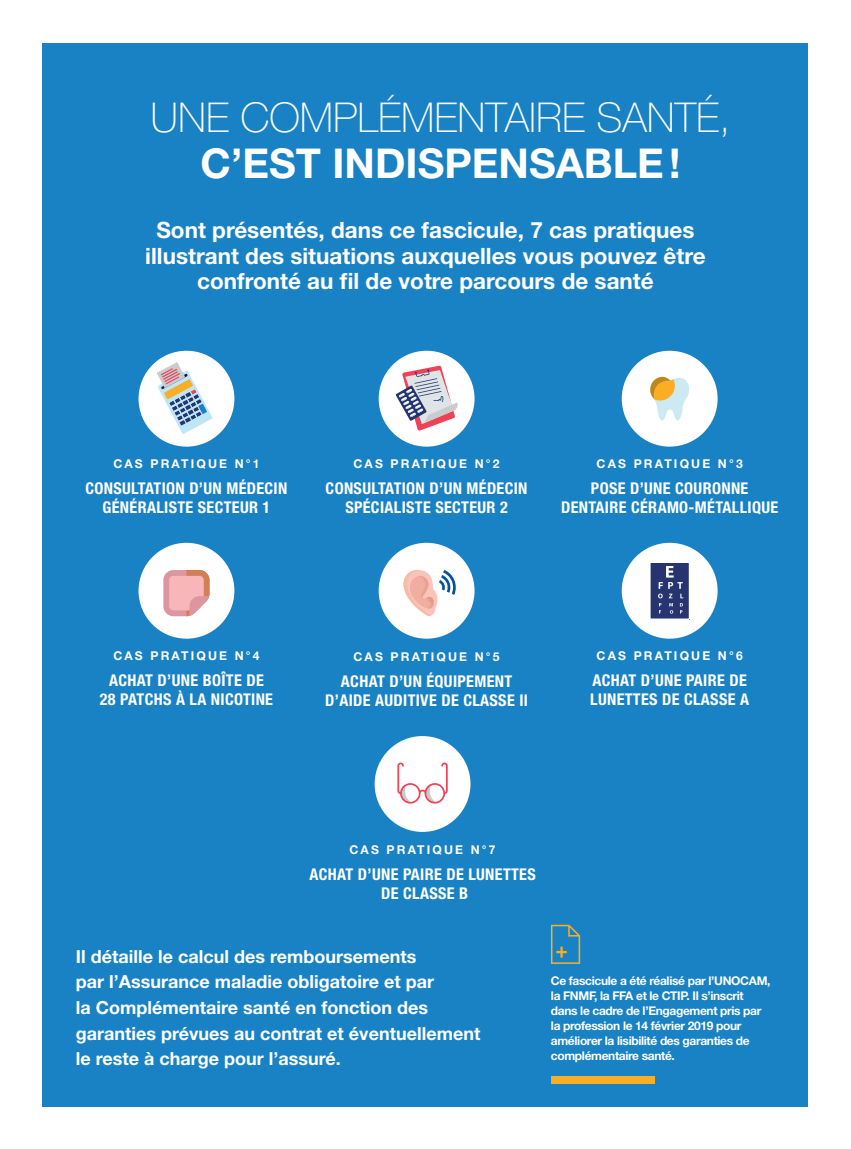
<style>
.page{position:relative;width:851px;height:1149px;background:#fff}
.page>*{position:absolute;margin:0;border:0;box-sizing:border-box;transform-origin:0 0}
.t1{font:100 41.1px "Helvetica Neue LT Std";color:#fff}
.t2{font:700 41.1px "Helvetica Neue LT Std";color:#fff}
.t3{font:700 22.5px/25.5px "Helvetica Neue LT Std";color:#fff;text-align:center}
.t4{font:700 18px/25.5px "Helvetica Neue LT Std";color:#fff}
.t5{font:700 condensed 16.2px/19.5px "Helvetica Neue LT Std";letter-spacing:.02em;color:#fff;text-align:center}
.t6{font:700 12.15px "Helvetica Neue LT Std";letter-spacing:.175em;color:#fff}
.t7{font:700 12px/15px "Helvetica Neue LT Std";letter-spacing:-.03em;color:#fff}
</style>
<div class="page">
<div style="left:43px;top:43px;width:765px;height:1063px;background:#1982c5"></div>
<div style="left:138px;top:542px;width:96px;height:96px;background:#fff;border-radius:50%"></div>
<svg style="left:163px;top:570px;width:46px;height:46px;background:#ebadae"></svg>
<div style="left:378px;top:542px;width:96px;height:96px;background:#fff;border-radius:50%"></div>
<svg style="left:403px;top:570px;width:53px;height:46px"></svg>
<div style="left:378px;top:350px;width:96px;height:96px;background:#fff;border-radius:50%"></div>
<svg style="left:395px;top:365px;width:63px;height:66px"></svg>
<div style="left:621px;top:350px;width:96px;height:96px;background:#fff;border-radius:50%"></div>
<svg style="left:650px;top:376px;width:39px;height:44px"></svg>
<div style="left:374px;top:735px;width:96px;height:96px;background:#fff;border-radius:50%"></div>
<svg style="left:397px;top:762px;width:50px;height:41px"></svg>
<div style="left:621px;top:542px;width:96px;height:96px;background:#fff;border-radius:50%"></div>
<svg style="left:650px;top:563px;width:39px;height:56px;background:#3e4a7e"></svg>
<div style="left:138px;top:350px;width:96px;height:96px;background:#fff;border-radius:50%"></div>
<svg style="left:157px;top:362px;width:56px;height:72px"></svg>
<svg style="left:551px;top:924px;width:29px;height:39px"></svg>
<div style="left:551px;top:1075px;width:103px;height:8px;background:#faae26"></div>
<h1 class="t1" style="left:150px;top:94px;width:581px">UNE COMPLÉMENTAIRE SANTÉ,</h1>
<h1 class="t2" style="left:200px;top:138px;width:481px">C’EST INDISPENSABLE!</h1>
<h2 class="t3" style="left:145px;top:217px;width:561px">Sont présentés, dans ce fascicule, 7 cas pratiques illustrant des situations auxquelles vous pouvez être confronté au fil de votre parcours de santé</h2>
<p class="t6" style="left:113px;top:456px;width:148px">CAS PRATIQUE N°1</p>
<p class="t5" style="left:85px;top:477px;width:203px">CONSULTATION D’UN MÉDECIN<br>GÉNÉRALISTE SECTEUR 1</p>
<p class="t6" style="left:353px;top:456px;width:148px">CAS PRATIQUE N°2</p>
<p class="t5" style="left:325px;top:477px;width:203px">CONSULTATION D’UN MÉDECIN<br>SPÉCIALISTE SECTEUR 2</p>
<p class="t6" style="left:596px;top:456px;width:148px">CAS PRATIQUE N°3</p>
<p class="t5" style="left:561px;top:477px;width:219px">POSE D’UNE COURONNE<br>DENTAIRE CÉRAMO-MÉTALLIQUE</p>
<p class="t6" style="left:113px;top:648px;width:148px">CAS PRATIQUE N°4</p>
<p class="t5" style="left:100px;top:669px;width:175px">ACHAT D’UNE BOÎTE DE<br>28 PATCHS À LA NICOTINE</p>
<p class="t6" style="left:353px;top:649px;width:148px">CAS PRATIQUE N°5</p>
<p class="t5" style="left:325px;top:671px;width:204px">ACHAT D’UN ÉQUIPEMENT<br>D’AIDE AUDITIVE DE CLASSE II</p>
<p class="t6" style="left:596px;top:648px;width:148px">CAS PRATIQUE N°6</p>
<p class="t5" style="left:590px;top:669px;width:160px;text-align:left">ACHAT D’UNE PAIRE DE<br>LUNETTES DE CLASSE A</p>
<p class="t6" style="left:349px;top:842px;width:148px">CAS PRATIQUE N°7</p>
<p class="t5" style="left:309px;top:863px;width:228px">ACHAT D’UNE PAIRE DE LUNETTES<br>DE CLASSE B</p>
<p class="t4" style="left:76px;top:943px;width:406px">Il détaille le calcul des remboursements<br>par l’Assurance maladie obligatoire et par<br>la Complémentaire santé en fonction des garanties prévues au contrat et éventuellement le reste à charge pour l’assuré.</p>
<p class="t7" style="left:551px;top:972px;width:221px">Ce fascicule a été réalisé par l’UNOCAM, la FNMF, la FFA et le CTIP. Il s’inscrit dans le cadre de l’Engagement pris par la profession le 14 février 2019 pour améliorer la lisibilité des garanties de complémentaire santé.</p>
</div>
